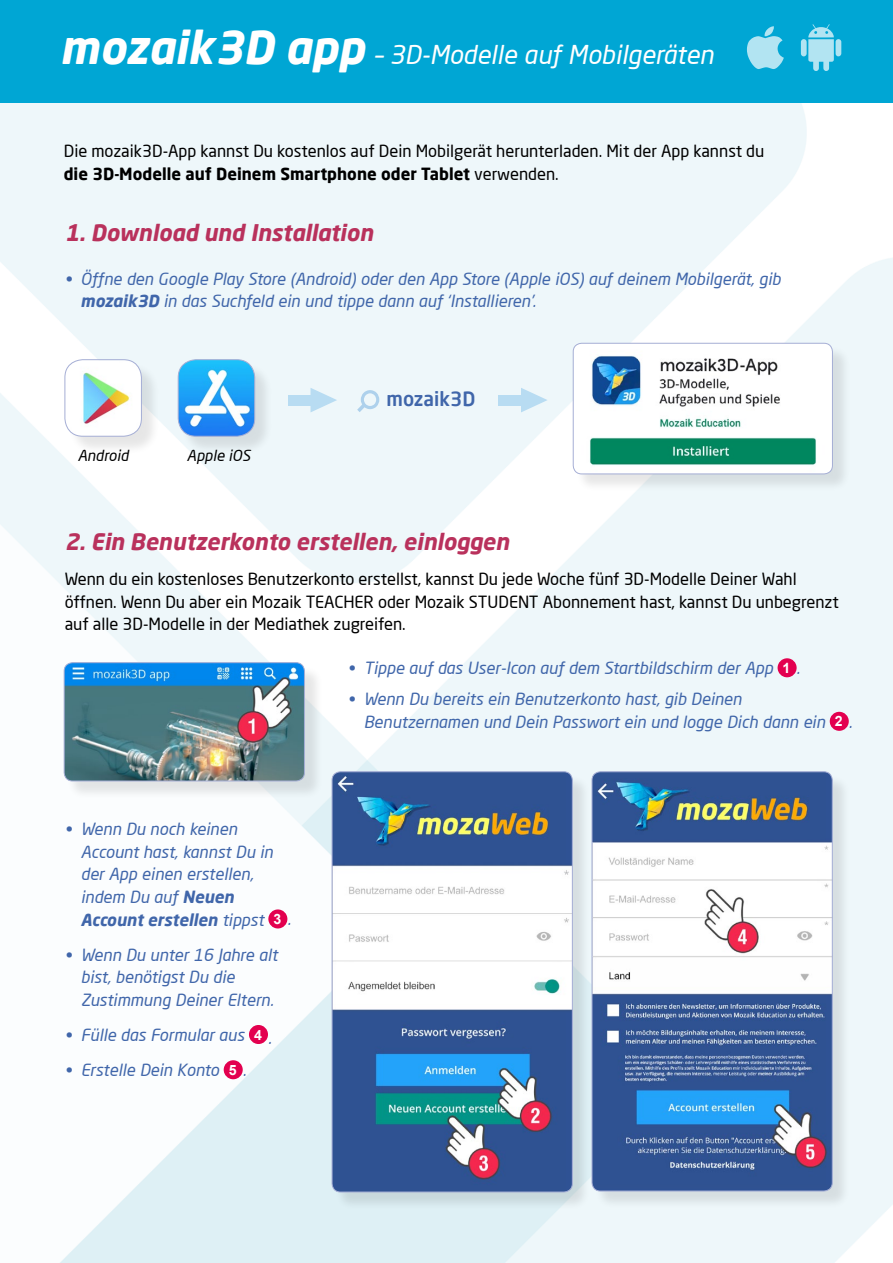
<style>
.page{position:relative;width:893px;height:1263px;background:#fff}
.page>*{position:absolute;margin:0;border:0;box-sizing:border-box;transform-origin:0 0}
.t1{font:italic 25.5px "Neo Sans Pro";color:#fff}
.t2{font:italic 700 22.5px "Neo Sans Pro";color:#b9315c}
.t3{font:500 19.5px "Neo Sans Pro";color:#4066aa}
.t4{font:italic 16.5px/22.5px "Neo Sans Pro";color:#4066aa}
.t5{font:16.5px/22.5px "Neo Sans Pro";color:#000}
.t6{font:italic 15px "Neo Sans Pro";color:#000}
.s1{font-weight:700;font-size:45px}
.s2{font-weight:700}
.s3{font-family:"Arial";font-weight:700;font-style:normal;font-size:14.25px;color:#fff}
</style>
<div class="page">
<img style="left:0;top:102px;width:893px;height:1161px">
<div style="left:0;top:0;width:893px;height:102px;background:#00a6d4"></div>
<div style="left:66px;top:665px;width:257px;height:135px;background:#000;opacity:.1"></div>
<img style="left:64px;top:663px;width:240px;height:118px">
<div style="left:64px;top:662px;width:241px;height:119px;border:1px solid #a5aed5;border-radius:9px"></div>
<div style="left:334px;top:774px;width:257px;height:437px;background:#000;opacity:.1"></div>
<img style="left:332px;top:772px;width:240px;height:420px">
<div style="left:332px;top:771px;width:241px;height:421px;border:1px solid #a5aed5;border-radius:9px"></div>
<div style="left:594px;top:774px;width:257px;height:436px;background:#000;opacity:.1"></div>
<img style="left:592px;top:772px;width:240px;height:419px">
<div style="left:592px;top:771px;width:240px;height:420px;border:1px solid #a5aed5;border-radius:9px"></div>
<div style="left:778px;top:658px;width:19px;height:19px;background:#e3004f;border-radius:50%"></div>
<div style="left:830px;top:712px;width:19px;height:19px;background:#e3004f;border-radius:50%"></div>
<div style="left:268px;top:909px;width:19px;height:19px;background:#e3004f;border-radius:50%"></div>
<div style="left:249px;top:1025px;width:19px;height:19px;background:#e3004f;border-radius:50%"></div>
<div style="left:224px;top:1060px;width:19px;height:19px;background:#e3004f;border-radius:50%"></div>
<div style="left:67px;top:362px;width:93px;height:93px;background:#000;opacity:.1"></div>
<img style="left:65px;top:360px;width:76px;height:76px">
<div style="left:65px;top:359px;width:77px;height:77px;border:1px solid #a5aed5;border-radius:18px"></div>
<div style="left:180px;top:362px;width:94px;height:93px;background:#000;opacity:.1"></div>
<img style="left:178px;top:360px;width:77px;height:76px">
<div style="left:178px;top:359px;width:77px;height:77px;border:1px solid #a5aed5;border-radius:18px"></div>
<div style="left:575px;top:345px;width:276px;height:148px;background:#000;opacity:.1"></div>
<img style="left:573px;top:343px;width:259px;height:131px">
<div style="left:573px;top:343px;width:260px;height:131px;border:1px solid #a5aed5;border-radius:9px"></div>
<div style="left:288px;top:395px;width:36px;height:10px;background:#b8dcf2"></div>
<svg style="left:310px;top:388px;width:27px;height:24px"></svg>
<div style="left:499px;top:395px;width:35px;height:10px;background:#b8dcf2"></div>
<svg style="left:521px;top:388px;width:27px;height:24px"></svg>
<svg style="left:747px;top:26px;width:37px;height:43px"></svg>
<svg style="left:801px;top:24px;width:40px;height:47px"></svg>
<svg style="left:357px;top:390px;width:22px;height:22px"></svg>
<h1 class="t1" style="left:60px;top:39px;width:655px"><span class="s1">mozaik3D app</span> – 3D-Modelle auf Mobilgeräten</h1>
<p class="t5" style="left:64px;top:140px;width:702px">Die mozaik3D-App kannst Du kostenlos auf Dein Mobilgerät herunterladen. Mit der App kannst du <span class="s2">die 3D-Modelle auf Deinem Smartphone oder Tablet</span> verwenden.</p>
<h2 class="t2" style="left:65px;top:218px;width:310px">1. Download und Installation</h2>
<p class="t4" style="left:81px;top:267px;width:702px;text-indent:-16px">• Öffne den Google Play Store (Android) oder den App Store (Apple iOS) auf deinem Mobilgerät, gib <span class="s2">mozaik3D</span> in das Suchfeld ein und tippe dann auf ‘Installieren’.</p>
<p class="t6" style="left:78px;top:446px;width:52px">Android</p>
<p class="t6" style="left:187px;top:446px;width:65px">Apple iOS</p>
<p class="t3" style="left:386px;top:387px;width:90px">mozaik3D</p>
<h2 class="t2" style="left:65px;top:527px;width:446px">2. Ein Benutzerkonto erstellen, einloggen</h2>
<p class="t5" style="left:65px;top:568px;width:776px">Wenn du ein kostenloses Benutzerkonto erstellst, kannst Du jede Woche fünf 3D-Modelle Deiner Wahl öffnen. Wenn Du aber ein Mozaik TEACHER oder Mozaik STUDENT Abonnement hast, kannst Du unbegrenzt auf alle 3D-Modelle in der Mediathek zugreifen.</p>
<p class="t4" style="left:348px;top:657px;width:454px">• Tippe auf das User-Icon auf dem Startbildschirm der App <span class="s3">1</span> .</p>
<p class="t4" style="left:364px;top:688px;width:490px;text-indent:-16px">• Wenn Du bereits ein Benutzerkonto hast, gib Deinen<br>Benutzernamen und Dein Passwort ein und logge Dich dann ein <span class="s3">2</span> .</p>
<p class="t4" style="left:81px;top:818px;width:212px;text-indent:-16px">• Wenn Du noch keinen<br>Account hast, kannst Du in der App einen erstellen, indem Du auf <span class="s2">Neuen<br>Account erstellen</span> tippst <span class="s3">3</span> .</p>
<p class="t4" style="left:81px;top:943px;width:198px;text-indent:-16px">• Wenn Du unter 16 Jahre alt bist, benötigst Du die<br>Zustimmung Deiner Eltern.</p>
<p class="t4" style="left:65px;top:1023px;width:208px">• Fülle das Formular aus <span class="s3">4</span> .</p>
<p class="t4" style="left:65px;top:1059px;width:183px">• Erstelle Dein Konto <span class="s3">5</span> .</p>
</div>
